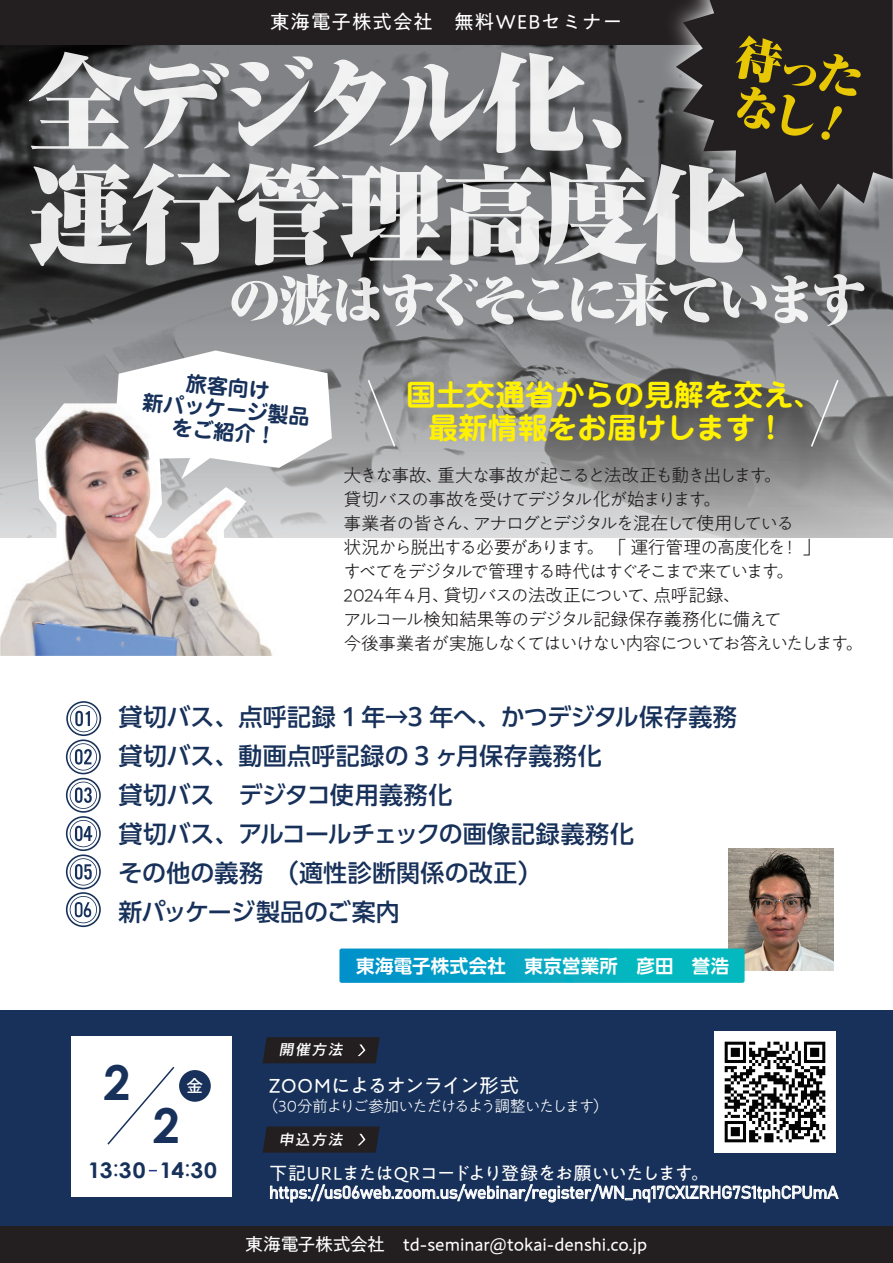
<style>
.page{position:relative;width:893px;height:1263px;background:#fff}
.page>*{position:absolute;margin:0;border:0;box-sizing:border-box;transform-origin:0 0}
.t1{font:900 105px/111.9px "Ryumin Pro";letter-spacing:-.065em;color:#fff}
.t2{font:900 54px "Ryumin Pro";letter-spacing:-.09em;color:#fff}
.t3{font:700 48.15px "Century Gothic";color:#17315a}
.t4{font:700 29.85px/32.8px "P Jun 501 Pro N";color:#fff101;text-align:center}
.t5{font:500 24px/39px "PUD Shin Go Pr 6 N";letter-spacing:.005em;color:#17315a}
.t6{font:700 21.6px "Century Gothic";letter-spacing:.005em;color:#17315a;scale:1.06 1}
.t7{font:700 21px/22.5px "P Jun 501 Pro N";color:#17315a;text-align:center}
.t8{font:19.8px "PA1 Gothic Std";letter-spacing:-.02em;color:#fff}
.t9{font:19.5px "PA1 Gothic Std";letter-spacing:.05em;color:#fff}
.t10{font:700 18.45px "PUD Shin Go Pr 6 N De";letter-spacing:.025em;color:#fff}
.t11{font:18.3px "PA1 Gothic Std";letter-spacing:-.045em;color:#fff}
.t12{font:300 18px/24px "PA1 Gothic Std";letter-spacing:-.09em;color:#231f20}
.t13{font:18px "PA1 Gothic Std";color:#fff}
.t14{font:17.25px "Bahnschrift";letter-spacing:-.01em;color:#fff}
.t15{font:500 16.5px "Ryo Gothic Plus N";color:#fff}
.t16{font:300 15.9px "PA1 Gothic Std";letter-spacing:-.1em;color:#fff}
.t17{font:italic 14.85px "Rodin Pro N DB";color:#fff}
.s1{font-weight:400}
</style>
<div class="page">
<svg style="left:0;top:44px;width:893px;height:494px;background:#777879"></svg>
<svg style="left:116px;top:350px;width:216px;height:129px"></svg>
<img style="left:728px;top:849px;width:106px;height:121px">
<div style="left:0;top:0;width:893px;height:44px;background:#231f20"></div>
<img style="left:653px;top:16px;width:240px;height:223px">
<svg style="left:676px;top:0;width:217px;height:210px;fill:#231f20"></svg>
<div style="left:0;top:1226px;width:893px;height:37px;background:#231f20"></div>
<div style="left:0;top:1010px;width:893px;height:216px;background:#17315a"></div>
<svg style="left:270px;top:1184px;width:568px;height:18px"></svg>
<div style="left:72px;top:1037px;width:160px;height:160px;background:#fff"></div>
<svg style="left:107px;top:1066px;width:68px;height:79px"></svg>
<div style="left:179px;top:1070px;width:32px;height:32px;background:#17315a;border-radius:50%"></div>
<svg style="left:263px;top:1037px;width:117px;height:26px;background:#242123"></svg>
<svg style="left:263px;top:1126px;width:117px;height:27px;background:#232125"></svg>
<img style="left:714px;top:1032px;width:121px;height:121px">
<svg style="left:66px;top:701px;width:35px;height:226px"></svg>
<svg style="left:736px;top:35px;width:125px;height:105px;background:#504519"></svg>
<img style="left:0;top:403px;width:279px;height:253px">
<svg style="left:339px;top:948px;width:406px;height:35px;background:#08aac4"></svg>
<svg style="left:366px;top:378px;width:31px;height:70px;background:#a4a6a7"></svg>
<svg style="left:810px;top:378px;width:30px;height:70px;background:#949596"></svg>
<p class="t9" style="left:270px;top:11px;width:354px">東海電子株式会社　無料WEBセミナー</p>
<h1 class="t1" style="left:27px;top:40px;width:720px">全デジタル化、運行管理高度化</h1>
<h2 class="t2" style="left:228px;top:257px;width:640px">の波はすぐそこに来ています</h2>
<p class="t7" style="left:145px;top:367px;width:169px;rotate:5deg">旅客向け<br>新パッケージ製品をご紹介！</p>
<h3 class="t4" style="left:406px;top:377px;width:418px">国土交通省からの見解を交え、最新情報をお届けします！</h3>
<p class="t12" style="left:344px;top:464px;width:522px">大きな事故、重大な事故が起こると法改正も動き出します。<br>貸切バスの事故を受けてデジタル化が始まります。<br>事業者の皆さん、アナログとデジタルを混在して使用している<br>状況から脱出する必要があります。 「 運行管理の高度化を！ 」<br>すべてをデジタルで管理する時代はすぐそこまで来ています。<br>2024年４月、貸切バスの法改正について、点呼記録、<br>アルコール検知結果等のデジタル記録保存義務化に備えて<br>今後事業者が実施しなくてはいけない内容についてお答えいたします。</p>
<h3 class="t5" style="left:118px;top:698px;width:620px">貸切バス、点呼記録 1 年→3 年へ、かつデジタル保存義務貸切バス、動画点呼記録の 3 ヶ月保存義務化<br>貸切バス　デジタコ使用義務化<br>貸切バス、アルコールチェックの画像記録義務化<br>その他の義務　（適性診断関係の改正）<br>新パッケージ製品のご案内</h3>
<h3 class="t3" style="left:104px;top:1046px;width:28px">2</h3>
<h3 class="t3" style="left:153px;top:1088px;width:28px">2</h3>
<p class="t15" style="left:187px;top:1076px;width:18px">金</p>
<p class="t6" style="left:88px;top:1154px;width:123px">13<span class="s1">:</span>30 14<span class="s1">:</span>30</p>
<p class="t10" style="left:356px;top:956px;width:375px">東海電子株式会社　東京営業所　彦田　誉浩</p>
<p class="t17" style="left:279px;top:1040px;width:68px">開催方法</p>
<p class="t8" style="left:269px;top:1074px;width:252px">ZOOMによるオンライン形式</p>
<p class="t16" style="left:263px;top:1097px;width:348px">（30分前よりご参加いただけるよう調整いたします）</p>
<p class="t17" style="left:279px;top:1129px;width:68px">申込方法</p>
<p class="t11" style="left:269px;top:1163px;width:441px">下記URLまたはQRコードより登録をお願いいたします。</p>
<p class="t14" style="left:269px;top:1179px;width:571px">https://us06web.zoom.us/webinar/register/WN_nq17CXlZRHG7S1tphCPUmA</p>
<p class="t13" style="left:245px;top:1234px;width:403px">東海電子株式会社　td-seminar@tokai-denshi.co.jp</p>
</div>
